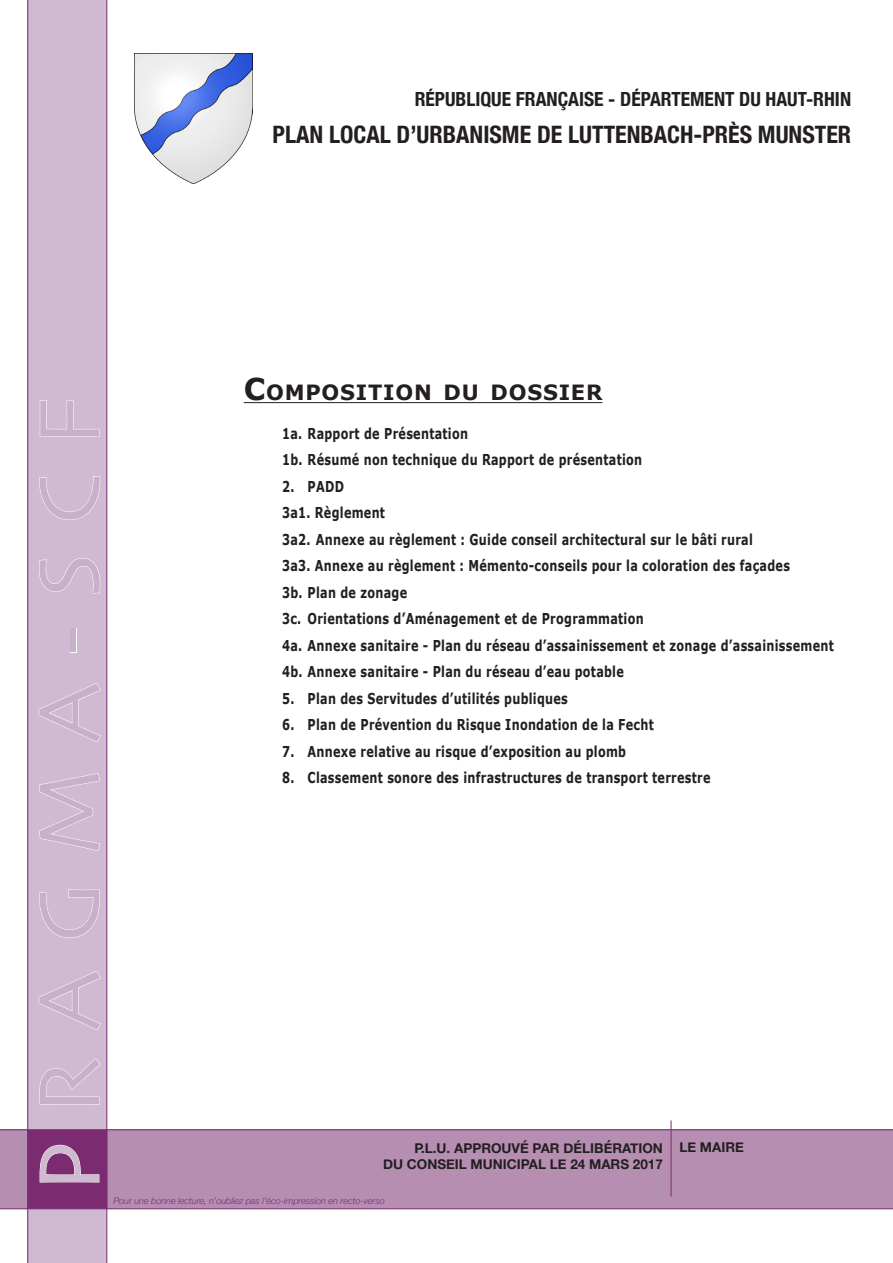
<style>
.page{position:relative;width:893px;height:1263px;background:#fff}
.page>*{position:absolute;margin:0;border:0;box-sizing:border-box;transform-origin:0 0}
.t1{font:90px "Skia";letter-spacing:.3em;color:#c9afc9}
.SOMMAIRE_CHAP{font:700 condensed 24px "Helvetica Neue";color:#231f20}
.t2{font:700 21px "Verdana";letter-spacing:.035em;color:#231f20}
.SOMMAIRE_CHAP-2{font:700 condensed 19.5px "Helvetica Neue";color:#231f20}
.t3{font:700 15px "Verdana";letter-spacing:.025em;color:#231f20;scale:.75 1}
.t4{font:700 13.5px "Helvetica Neue";color:#231f20}
.t5{font:italic 300 9px "Helvetica Neue";color:#7b2b6f}
.s1{color:#d0bad1}
.s2{font-size:30px}
</style>
<div class="page">
<hr style="left:244px;top:402px;width:358px;height:1px;background:#231f20">
<div style="left:0;top:1129px;width:893px;height:80px;background:#b58eb2"></div>
<div style="left:28px;top:0;width:79px;height:1263px;background:#d0bad1"></div>
<hr style="left:671px;top:1120px;width:1px;height:76px;background:#7b2b6f">
<div style="left:28px;top:1129px;width:79px;height:80px;background:#7b2b6f;border:1px solid #7b2b6f"></div>
<svg style="left:39px;top:1144px;width:61px;height:39px"></svg>
<svg style="left:39px;top:1058px;width:62px;height:47px;background:#d4c1d5"></svg>
<svg style="left:39px;top:970px;width:62px;height:61px;background:#d3bfd4"></svg>
<svg style="left:39px;top:889px;width:61px;height:49px;background:#d4c0d5"></svg>
<svg style="left:39px;top:772px;width:61px;height:79px;background:#d4c0d5"></svg>
<svg style="left:39px;top:682px;width:62px;height:61px;background:#d3bfd4"></svg>
<div style="left:70px;top:628px;width:7px;height:25px;border:1px solid #fff"></div>
<svg style="left:39px;top:558px;width:61px;height:36px;background:#d4c1d5"></svg>
<svg style="left:39px;top:476px;width:61px;height:44px;background:#d3bfd4"></svg>
<svg style="left:39px;top:400px;width:61px;height:37px;background:#d5c1d5"></svg>
<img style="left:135px;top:54px;width:117px;height:129px">
<p class="SOMMAIRE_CHAP-2" style="left:415px;top:82px;width:438px">RÉPUBLIQUE FRANÇAISE - DÉPARTEMENT DU HAUT-RHIN</p>
<p class="SOMMAIRE_CHAP" style="left:273px;top:114px;width:580px">PLAN LOCAL D’URBANISME DE LUTTENBACH-PRÈS MUNSTER</p>
<p class="t1" style="left:16px;top:1192px;width:798px;rotate:-90deg"><span class="s1">P</span>RAGMA-SCF</p>
<p class="t2" style="left:244px;top:377px;width:360px"><span class="s2">C</span>OMPOSITION DU DOSSIER</p>
<p class="t3" style="left:282px;top:423px;width:250px">1a. Rapport de Présentation</p>
<p class="t3" style="left:282px;top:449px;width:482px">1b. Résumé non technique du Rapport de présentation</p>
<p class="t3" style="left:282px;top:476px;width:84px">2. PADD</p>
<p class="t3" style="left:282px;top:502px;width:139px">3a1. Règlement</p>
<p class="t3" style="left:282px;top:529px;width:629px">3a2. Annexe au règlement : Guide conseil architectural sur le bâti rural</p>
<p class="t3" style="left:282px;top:555px;width:679px">3a3. Annexe au règlement : Mémento-conseils pour la coloration des façades</p>
<p class="t3" style="left:282px;top:582px;width:168px">3b. Plan de zonage</p>
<p class="t3" style="left:282px;top:608px;width:484px">3c. Orientations d’Aménagement et de Programmation</p>
<p class="t3" style="left:282px;top:635px;width:737px">4a. Annexe sanitaire - Plan du réseau d’assainissement et zonage d’assainissement</p>
<p class="t3" style="left:282px;top:661px;width:457px">4b. Annexe sanitaire - Plan du réseau d’eau potable</p>
<p class="t3" style="left:282px;top:688px;width:383px">5. Plan des Servitudes d’utilités publiques</p>
<p class="t3" style="left:282px;top:714px;width:497px">6. Plan de Prévention du Risque Inondation de la Fecht</p>
<p class="t3" style="left:282px;top:741px;width:460px">7. Annexe relative au risque d’exposition au plomb</p>
<p class="t3" style="left:282px;top:767px;width:573px">8. Classement sonore des infrastructures de transport terrestre</p>
<p class="t4" style="left:414px;top:1138px;width:250px">P.L.U. APPROUVÉ PAR DÉLIBÉRATION</p>
<p class="t4" style="left:679px;top:1136px;width:66px">LE MAIRE</p>
<p class="t4" style="left:383px;top:1154px;width:281px">DU CONSEIL MUNICIPAL LE 24 MARS 2017</p>
<p class="t5" style="left:114px;top:1193px;width:273px">Pour une bonne lecture, n’oubliez pas l’éco-impression en recto-verso</p>
</div>
